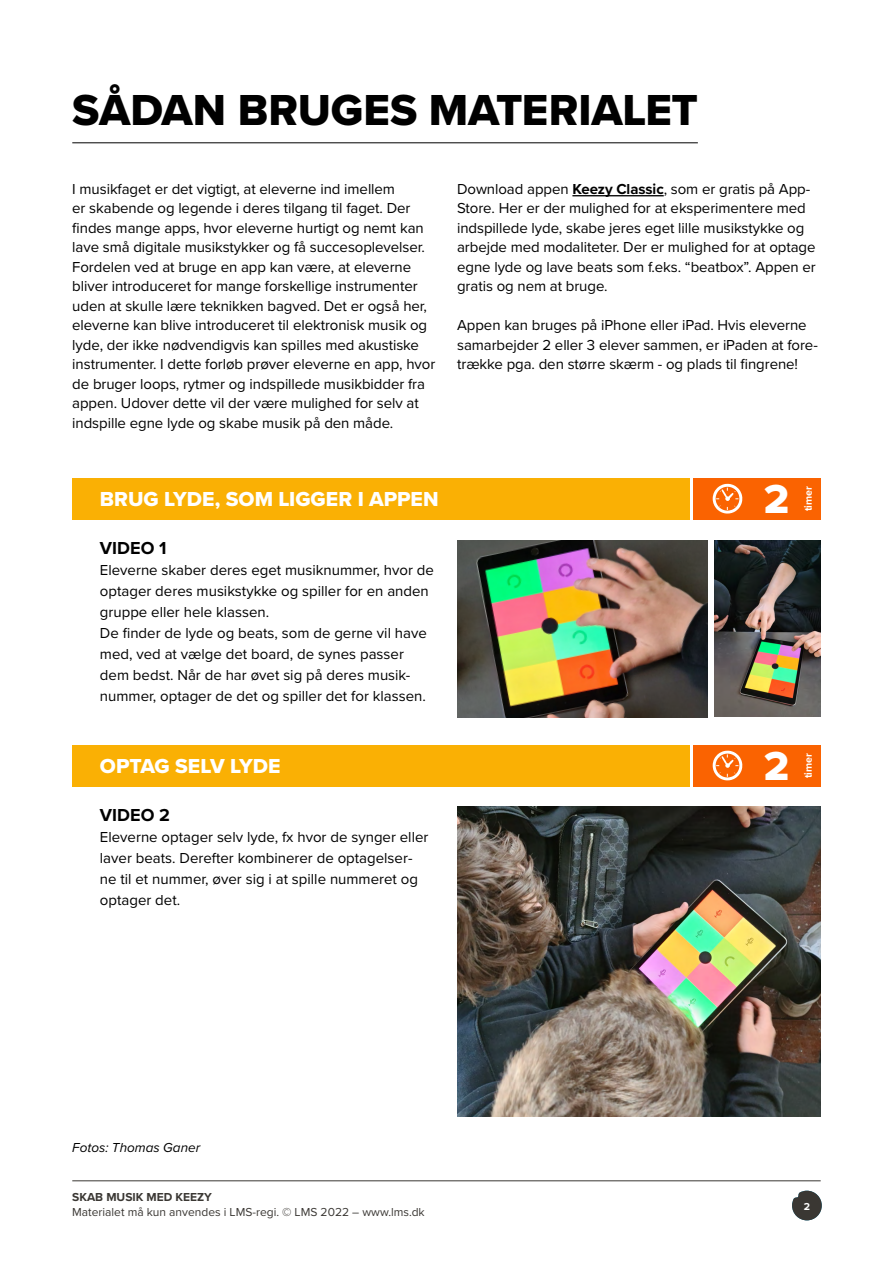
<style>
.page{position:relative;width:893px;height:1263px;background:#fff}
.page>*{position:absolute;margin:0;border:0;box-sizing:border-box;transform-origin:0 0}
.t1{font:45px "Proxima Nova Extrabld";letter-spacing:-.005em;color:#000}
.t2{font:42px "Proxima Nova Extrabld";color:#fff}
.t3{font:21px "Proxima Nova Extrabld";color:#fff}
.t4{font:700 18px "Proxima Nova";color:#000}
.t5{font:15px/19.5px "Proxima Nova";letter-spacing:-.005em;color:#000}
.t6{font:italic 13.5px "Proxima Nova";color:#000}
.t7{font:12px "Proxima Nova";color:#3a3733}
.t8{font:700 12px "Proxima Nova";color:#3a3733}
.t9{font:700 10.65px "Proxima Nova";color:#fff}
.t10{font:700 10.5px "Proxima Nova";color:#fff}
.s1{font-weight:700}
</style>
<div class="page">
<hr style="left:72px;top:1180px;width:749px;height:1px;background:#3a3733">
<svg style="left:792px;top:1191px;width:30px;height:29px"></svg>
<div style="left:72px;top:478px;width:749px;height:42px;background:#fab004"></div>
<div style="left:72px;top:745px;width:749px;height:41px;background:#fab004"></div>
<hr style="left:72px;top:142px;width:626px;height:1px;background:#000">
<svg style="left:693px;top:478px;width:128px;height:42px;background:#fa6b0f"></svg>
<hr style="left:690px;top:478px;width:3px;height:54px;background:#fff">
<svg style="left:693px;top:745px;width:128px;height:41px;background:#fa6b0f"></svg>
<hr style="left:690px;top:745px;width:3px;height:54px;background:#fff">
<img style="left:457px;top:540px;width:250px;height:178px">
<img style="left:457px;top:807px;width:364px;height:309px">
<img style="left:715px;top:540px;width:106px;height:177px">
<hr style="left:572px;top:195px;width:92px;height:1px;background:#000">
<h1 class="t1" style="left:72px;top:76px;width:627px">SÅDAN BRUGES MATERIALET</h1>
<p class="t5" style="left:72px;top:178px;width:365px">I musikfaget er det vigtigt, at eleverne ind imellem<br>er skabende og legende i deres tilgang til faget. Der findes mange apps, hvor eleverne hurtigt og nemt kan lave små digitale musikstykker og få succesoplevelser.<br>Fordelen ved at bruge en app kan være, at eleverne bliver introduceret for mange forskellige instrumenter uden at skulle lære teknikken bagved. Det er også her, eleverne kan blive introduceret til elektronisk musik og lyde, der ikke nødvendigvis kan spilles med akustiske instrumenter. I dette forløb prøver eleverne en app, hvor de bruger loops, rytmer og indspillede musikbidder fra appen. Udover dette vil der være mulighed for selv at indspille egne lyde og skabe musik på den måde.</p>
<p class="t5" style="left:457px;top:178px;width:360px">Download appen <span class="s1">Keezy Classic</span>, som er gratis på App-Store. Her er der mulighed for at eksperimentere med indspillede lyde, skabe jeres eget lille musikstykke og arbejde med modaliteter. Der er mulighed for at optage egne lyde og lave beats som f.eks. “beatbox”. Appen er gratis og nem at bruge.</p>
<p class="t5" style="left:457px;top:315px;width:362px">Appen kan bruges på iPhone eller iPad. Hvis eleverne samarbejder 2 eller 3 elever sammen, er iPaden at fore&shy;trække pga. den større skærm - og plads til fingrene!</p>
<h3 class="t3" style="left:100px;top:483px;width:340px">BRUG LYDE, SOM LIGGER I APPEN</h3>
<p class="t4" style="left:100px;top:535px;width:68px">VIDEO 1</p>
<p class="t5" style="left:100px;top:559px;width:336px;line-height:21px">Eleverne skaber deres eget musiknummer, hvor de optager deres musikstykke og spiller for en anden gruppe eller hele klassen.<br>De finder de lyde og beats, som de gerne vil have med, ved at vælge det board, de synes passer dem bedst. Når de har øvet sig på deres musik&shy;nummer, optager de det og spiller det for klassen.</p>
<h3 class="t3" style="left:100px;top:750px;width:182px">OPTAG SELV LYDE</h3>
<p class="t4" style="left:100px;top:802px;width:72px">VIDEO 2</p>
<p class="t5" style="left:100px;top:826px;width:330px;line-height:21px">Eleverne optager selv lyde, fx hvor de synger eller laver beats. Derefter kombinerer de optagelser&shy;ne til et nummer, øver sig i at spille nummeret og optager det.</p>
<h2 class="t2" style="left:764px;top:467px;width:27px">2</h2>
<p class="t9" style="left:800px;top:511px;width:27px;rotate:-90deg">timer</p>
<h2 class="t2" style="left:764px;top:734px;width:27px">2</h2>
<p class="t9" style="left:800px;top:778px;width:27px;rotate:-90deg">timer</p>
<p class="t6" style="left:72px;top:1137px;width:129px">Fotos: Thomas Ganer</p>
<p class="t8" style="left:72px;top:1188px;width:141px">SKAB MUSIK MED KEEZY</p>
<p class="t7" style="left:72px;top:1203px;width:354px">Materialet må kun anvendes i LMS-regi. © LMS 2022 – www.lms.dk</p>
<p class="t10" style="left:804px;top:1193px;width:8px">2</p>
<p class="t10" style="left:804px;top:1198px;width:8px">2</p>
</div>
